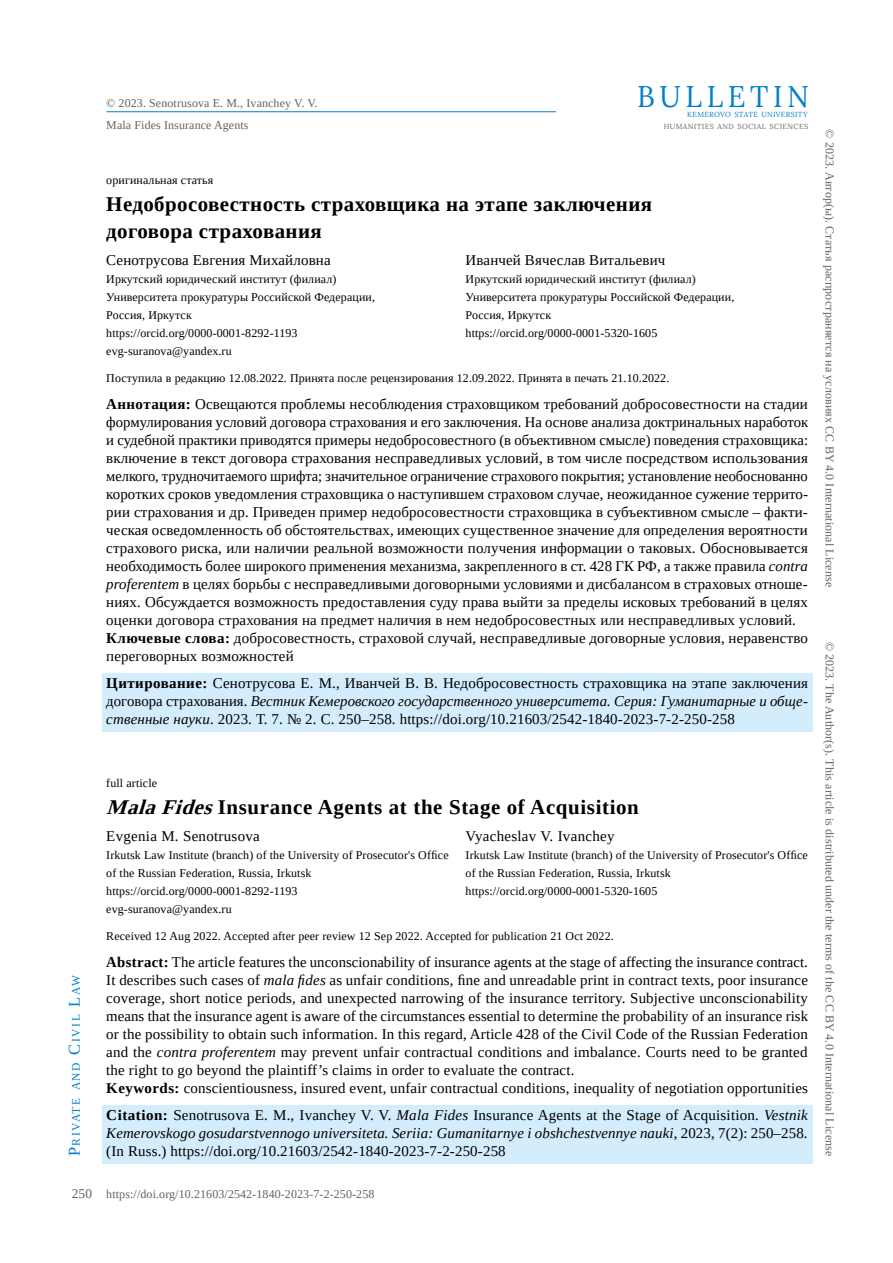
<style>
.page{position:relative;width:893px;height:1263px;background:#fff}
.page>*{position:absolute;margin:0;border:0;box-sizing:border-box;transform-origin:0 0}
.t1{font:29.85px "Lora";letter-spacing:.16em;color:#007fc8;scale:.96 1}
.t2{font:700 20.85px/27px "Tinos";letter-spacing:.02em;color:#000}
.t3{font:15px/18px "Tinos";letter-spacing:.01em;color:#000}
.t4{font:13.5px "Tinos";color:#646363}
.t5{font:12px/18px "Tinos";letter-spacing:.01em;color:#000}
.t6{font:12px "Tinos";letter-spacing:.01em;color:#646363}
.t7{font:11.55px "Tinos";letter-spacing:.145em;color:#007fc8}
.t8{font:7.35px "Lora";letter-spacing:.055em;color:#646363}
.t9{font:7.35px "Lora";letter-spacing:.045em;color:#007fc8}
.s1{font-weight:700}
.s2{font-style:italic}
.s3{font-size:16.5px}
</style>
<div class="page">
<hr style="left:106px;top:111px;width:450px;height:1px;background:#007fc8">
<div style="left:102px;top:673px;width:710px;height:58px;background:#d4edfc"></div>
<div style="left:102px;top:1105px;width:710px;height:59px;background:#d4edfc"></div>
<p class="t6" style="left:106px;top:95px;width:213px">© 2023. Senotrusova E. M., Ivanchey V. V.</p>
<p class="t6" style="left:106px;top:117px;width:144px">Mala Fides Insurance Agents</p>
<h1 class="t1" style="left:637px;top:73px;width:180px">BULLETIN</h1>
<p class="t9" style="left:687px;top:109px;width:122px">KEMEROVO STATE UNIVERSITY</p>
<p class="t8" style="left:664px;top:121px;width:146px">HUMANITIES AND SOCIAL SCIENCES</p>
<p class="t5" style="left:106px;top:170px;width:109px">оригинальная статья</p>
<h2 class="t2" style="left:106px;top:190px;width:547px">Недобросовестность страховщика на этапе заключения договора страхования</h2>
<p class="t3" style="left:106px;top:250px;width:226px">Сенотрусова Евгения Михайловна</p>
<p class="t5" style="left:106px;top:270px;width:270px">Иркутский юридический институт (филиал)<br>Университета прокуратуры Российской Федерации, Россия, Иркутск https://orcid.org/0000-0001-8292-1193 evg-suranova@yandex.ru</p>
<p class="t3" style="left:466px;top:250px;width:201px">Иванчей Вячеслав Витальевич</p>
<p class="t5" style="left:466px;top:270px;width:270px">Иркутский юридический институт (филиал)<br>Университета прокуратуры Российской Федерации, Россия, Иркутск https://orcid.org/0000-0001-5320-1605</p>
<p class="t5" style="left:106px;top:369px;width:565px">Поступила в редакцию 12.08.2022. Принята после рецензирования 12.09.2022. Принята в печать 21.10.2022.</p>
<p class="t3" style="left:106px;top:395px;width:703px"><span class="s1">Аннотация:</span> Освещаются проблемы несоблюдения страховщиком требований добросовестности на стадии формулирования условий договора страхования и его заключения. На основе анализа доктринальных наработок и судебной практики приводятся примеры недобросовестного (в объективном смысле) поведения страховщика: включение в текст договора страхования несправедливых условий, в том числе посредством использования мелкого, трудночитаемого шрифта; значительное ограничение страхового покрытия; установление необоснованно коротких сроков уведомления страховщика о наступившем страховом случае, неожиданное сужение террито&shy;рии страхования и др. Приведен пример недобросовестности страховщика в субъективном смысле – факти&shy;ческая осведомленность об обстоятельствах, имеющих существенное значение для определения вероятности страхового риска, или наличии реальной возможности получения информации о таковых. Обосновывается необходимость более широкого применения механизма, закрепленного в ст. 428 ГК РФ, а также правила <span class="s2">contra proferentem</span> в целях борьбы с несправедливыми договорными условиями и дисбалансом в страховых отноше&shy;ниях. Обсуждается возможность предоставления суду права выйти за пределы исковых требований в целях оценки договора страхования на предмет наличия в нем недобросовестных или несправедливых условий.<br><span class="s1">Ключевые слова:</span> добросовестность, страховой случай, несправедливые договорные условия, неравенство переговорных возможностей</p>
<p class="t3" style="left:106px;top:674px;width:703px;text-align:justify"><span class="s1">Цитирование:</span> Сенотрусова Е. М., Иванчей В. В. Недобросовестность страховщика на этапе заключения договора страхования. <span class="s2">Вестник Кемеровского государственного университета. Серия: Гуманитарные и обще&shy;ственные науки</span>. 2023. Т. 7. № 2. С. 250–258. https://doi.org/10.21603/2542-1840-2023-7-2-250-258</p>
<p class="t7" style="left:68px;top:1156px;width:182px;rotate:-90deg"><span class="s3">P</span>rivate and <span class="s3">C</span>ivil <span class="s3">L</span>aw</p>
<p class="t4" style="left:72px;top:1185px;width:22px">250</p>
<p class="t5" style="left:106px;top:774px;width:52px">full article</p>
<h2 class="t2" style="left:106px;top:793px;width:534px"><span class="s2">MalaFides</span>Insurance Agents at the Stage of Acquisition</h2>
<p class="t3" style="left:106px;top:827px;width:155px">Evgenia M. Senotrusova</p>
<p class="t5" style="left:106px;top:846px;width:344px">Irkutsk Law Institute (branch) of the University of Prosecutor's Office of the Russian Federation, Russia, Irkutsk https://orcid.org/0000-0001-8292-1193<br>evg-suranova@yandex.ru</p>
<p class="t3" style="left:466px;top:827px;width:150px">Vyacheslav V. Ivanchey</p>
<p class="t5" style="left:466px;top:846px;width:344px">Irkutsk Law Institute (branch) of the University of Prosecutor's Office of the Russian Federation, Russia, Irkutsk https://orcid.org/0000-0001-5320-1605</p>
<p class="t5" style="left:106px;top:927px;width:509px">Received 12 Aug 2022. Accepted after peer review 12 Sep 2022. Accepted for publication 21 Oct 2022.</p>
<p class="t3" style="left:106px;top:953px;width:703px"><span class="s1">Abstract:</span> The article features the unconscionability of insurance agents at the stage of affecting the insurance contract.<br>It describes such cases of <span class="s2">mala fides</span> as unfair conditions, fine and unreadable print in contract texts, poor insurance coverage, short notice periods, and unexpected narrowing of the insurance territory. Subjective unconscionability means that the insurance agent is aware of the circumstances essential to determine the probability of an insurance risk or the possibility to obtain such information. In this regard, Article 428 of the Civil Code of the Russian Federation and the <span class="s2">contra proferentem</span> may prevent unfair contractual conditions and imbalance. Courts need to be granted the right to go beyond the plaintiff’s claims in order to evaluate the contract.<br><span class="s1">Keywords:</span> conscientiousness, insured event, unfair contractual conditions, inequality of negotiation opportunities</p>
<p class="t3" style="left:106px;top:1106px;width:703px;text-align:justify"><span class="s1">Citation:</span> Senotrusova E. M., Ivanchey V. V. <span class="s2">Mala Fides</span> Insurance Agents at the Stage of Acquisition. <span class="s2">Vestnik Kemerovskogo gosudarstvennogo universiteta. Seriia: Gumanitarnye i obshchestvennye nauki</span>, 2023, 7(2): 250–258. (In Russ.) https://doi.org/10.21603/2542-1840-2023-7-2-250-258</p>
<p class="t6" style="left:106px;top:1186px;width:270px">https://doi.org/10.21603/2542-1840-2023-7-2-250-258</p>
<p class="t6" style="left:838px;top:129px;width:459px;rotate:90deg">© 2023. Автор(ы). Cтатья распространяется на условиях CC BY 4.0 International License</p>
<p class="t6" style="left:838px;top:641px;width:516px;rotate:90deg">© 2023. The Author(s). This article is distributed under the terms of the CC BY 4.0 International License</p>
</div>
